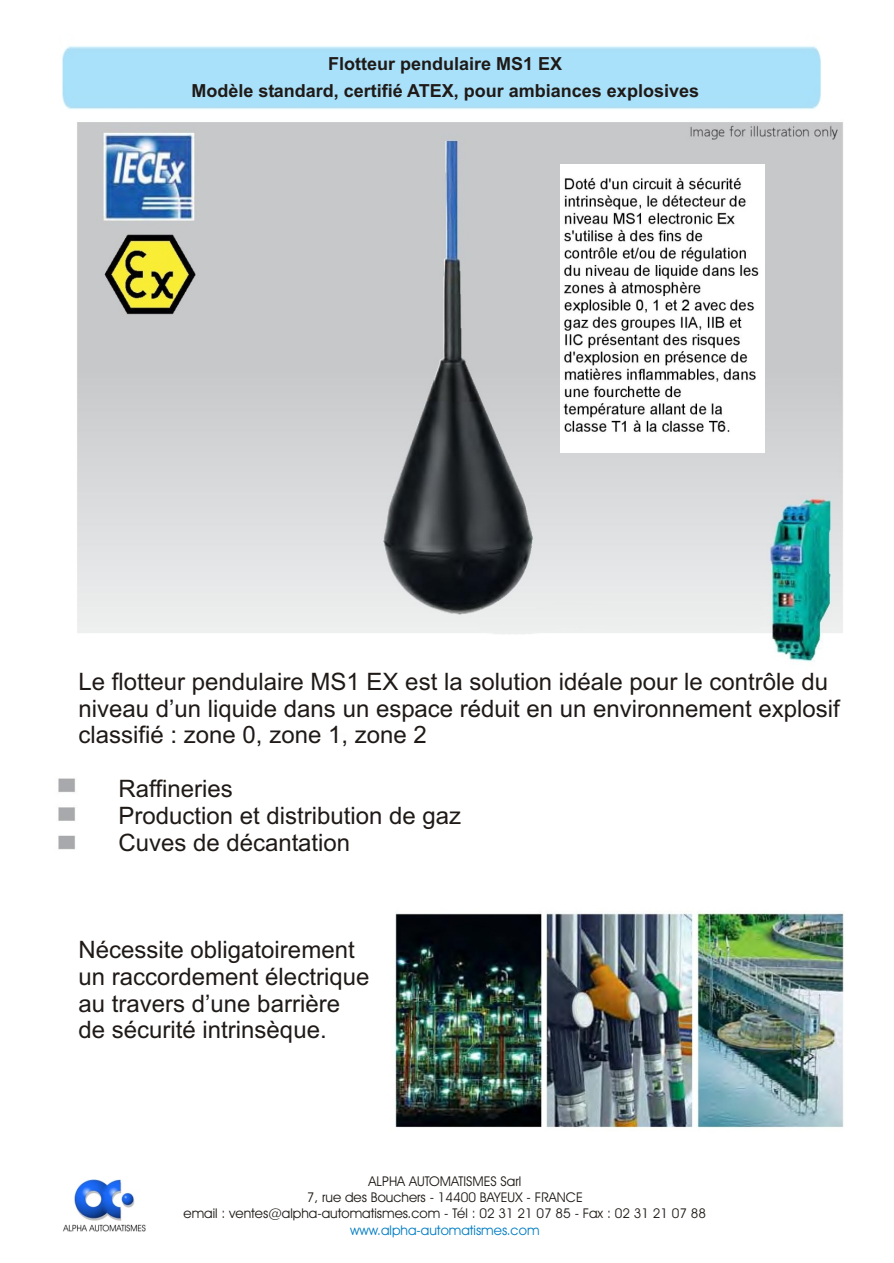
<style>
.page{position:relative;width:894px;height:1263px;background:#fff}
.page>*{position:absolute;margin:0;border:0;box-sizing:border-box;transform-origin:0 0}
.t1{font:24px/26.8px "Arial";color:#1f1a17}
.t2{font:700 18px/27.3px "Arial";color:#1f1a17;text-align:center}
.t3{font:13.5px/16.2px "Avant Garde Bk BT";color:#1f1a17;text-align:center}
.t4{font:13.5px "Avant Garde Bk BT";color:#007dc2}
</style>
<div class="page">
<img style="left:63px;top:1180px;width:83px;height:52px">
<img style="left:77px;top:122px;width:767px;height:1006px">
<img style="left:560px;top:164px;width:204px;height:288px">
<img style="left:58px;top:764px;width:28px;height:101px">
<p class="t2" style="left:191px;top:51px;width:509px">Flotteur pendulaire MS1 EX<br>Modèle standard, certifié ATEX, pour ambiances explosives</p>
<p class="t1" style="left:78px;top:670px;width:763px">Le flotteur pendulaire MS1 EX est la solution idéale pour le contrôle du niveau d’un liquide dans un espace réduit en un environnement explosif classifié : zone 0, zone 1, zone 2</p>
<p class="t1" style="left:118px;top:778px;width:344px">Raffineries<br>Production et distribution de gaz<br>Cuves de décantation</p>
<p class="t1" style="left:78px;top:938px;width:292px">Nécessite obligatoirement un raccordement électrique au travers d’une barrière de sécurité intrinsèque.</p>
<p class="t3" style="left:184px;top:1173px;width:524px">ALPHA AUTOMATISMES Sarl<br>7, rue des Bouchers - 14400 BAYEUX - FRANCE<br>email : ventes@alpha-automatismes.com - Tél : 02 31 21 07 85 - Fax : 02 31 21 07 88</p>
<p class="t4" style="left:350px;top:1222px;width:191px">www.alpha-automatismes.com</p>
</div>
